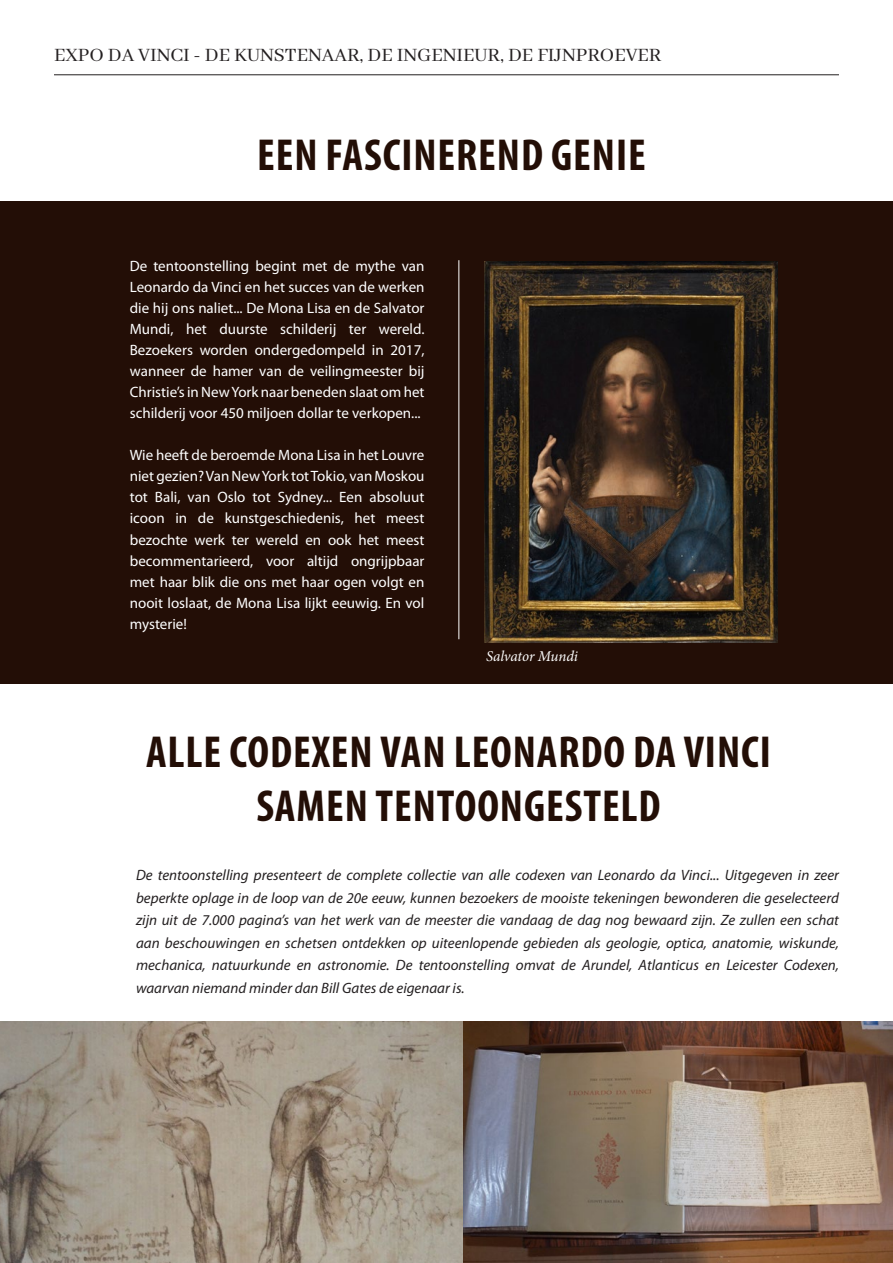
<style>
.page{position:relative;width:893px;height:1263px;background:#fff}
.page>*{position:absolute;margin:0;border:0;box-sizing:border-box;transform-origin:0 0}
.t1{font:700 condensed 45px/54px "Myriad Pro";letter-spacing:.02em;color:#230e06;text-align:center}
.t2{font:21px "Abhaya Libre";color:#231f20}
.t3{font:15px/21px "Myriad Pro";color:#fff;text-align:justify}
.t4{font:italic 15px/22.5px "Myriad Pro";color:#231f20;text-align:justify}
.t5{font:italic 15px "Minion Pro";letter-spacing:-.01em;color:#fff}
</style>
<div class="page">
<div style="left:0;top:201px;width:892px;height:483px;background:#230e06"></div>
<hr style="left:458px;top:260px;width:1px;height:379px;background:#fff">
<img style="left:0;top:1021px;width:463px;height:242px">
<img style="left:463px;top:1021px;width:430px;height:242px">
<hr style="left:54px;top:74px;width:785px;height:1px;background:#231f20">
<img style="left:485px;top:261px;width:293px;height:381px">
<h2 class="t2" style="left:54px;top:44px;width:609px">EXPO DA VINCI - DE KUNSTENAAR, DE INGENIEUR, DE FIJNPROEVER</h2>
<h1 class="t1" style="left:257px;top:127px;width:390px">EEN FASCINEREND GENIE</h1>
<p class="t3" style="left:130px;top:256px;width:296px">De tentoonstelling begint met de mythe van Leonardo da Vinci en het succes van de werken die hij ons naliet... De Mona Lisa en de Salvator Mundi, het duurste schilderij ter wereld.<br>Bezoekers worden ondergedompeld in 2017, wanneer de hamer van de veilingmeester bij Christie’s in New York naar beneden slaat om het schilderij voor 450 miljoen dollar te verkopen...</p>
<p class="t3" style="left:130px;top:445px;width:296px">Wie heeft de beroemde Mona Lisa in het Louvre niet gezien? Van New York tot Tokio, van Moskou tot Bali, van Oslo tot Sydney... Een absoluut icoon in de kunstgeschiedenis, het meest bezochte werk ter wereld en ook het meest becommentarieerd, voor altijd ongrijpbaar met haar blik die ons met haar ogen volgt en nooit loslaat, de Mona Lisa lijkt eeuwig. En vol mysterie!</p>
<p class="t5" style="left:486px;top:646px;width:93px">Salvator Mundi</p>
<h1 class="t1" style="left:146px;top:724px;width:626px">ALLE CODEXEN VAN LEONARDO DA VINCI<br>SAMEN TENTOONGESTELD</h1>
<p class="t4" style="left:136px;top:864px;width:704px">De tentoonstelling presenteert de complete collectie van alle codexen van Leonardo da Vinci... Uitgegeven in zeer beperkte oplage in de loop van de 20e eeuw, kunnen bezoekers de mooiste tekeningen bewonderen die geselecteerd zijn uit de 7.000 pagina’s van het werk van de meester die vandaag de dag nog bewaard zijn. Ze zullen een schat aan beschouwingen en schetsen ontdekken op uiteenlopende gebieden als geologie, optica, anatomie, wiskunde, mechanica, natuurkunde en astronomie. De tentoonstelling omvat de Arundel, Atlanticus en Leicester Codexen, waarvan niemand minder dan Bill Gates de eigenaar is.</p>
</div>
